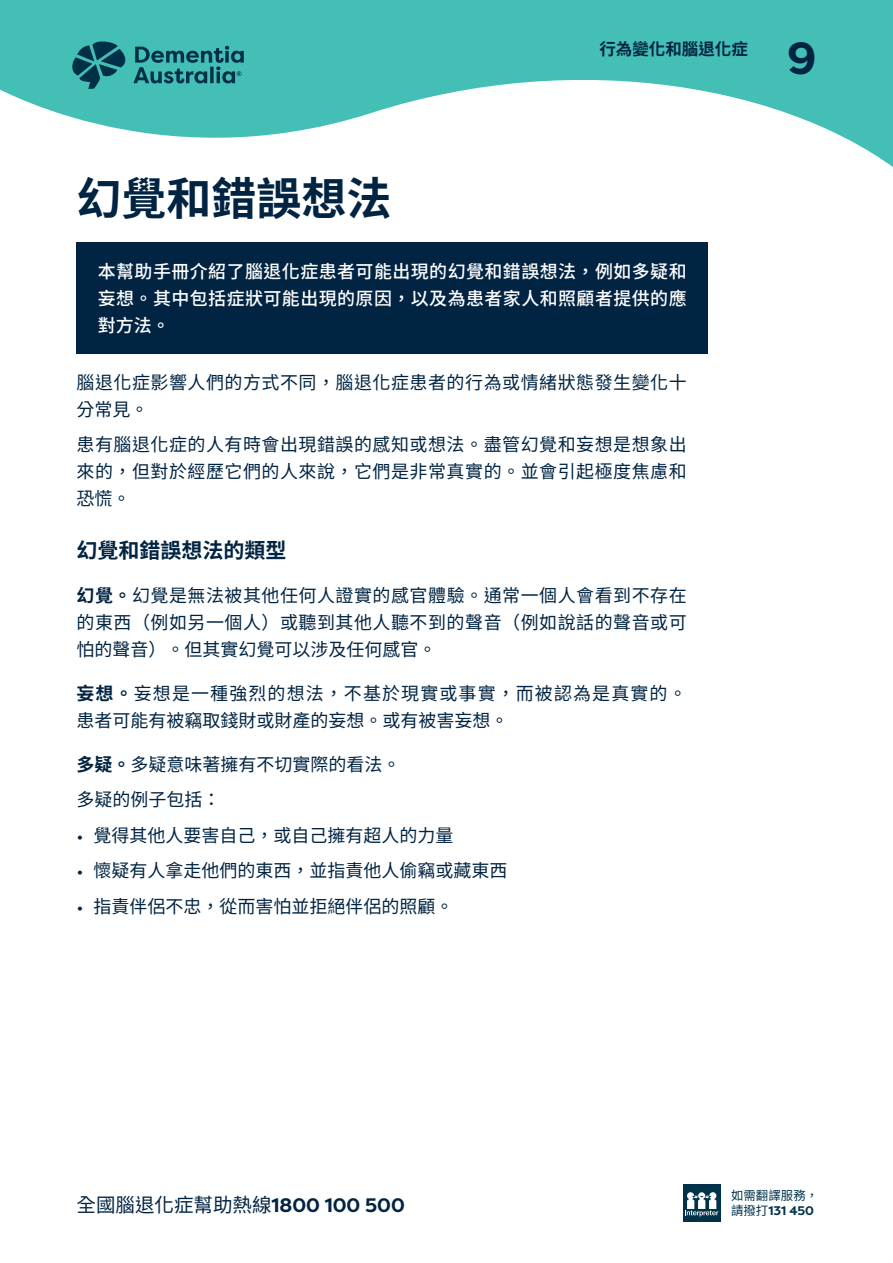
<style>
.page{position:relative;width:893px;height:1263px;background:#fff}
.page>*{position:absolute;margin:0;border:0;box-sizing:border-box;transform-origin:0 0}
.t1{font:700 45px "Noto Sans CJ Ktc";color:#002442}
.t2{font:700 45px "Filson Pro";color:#002442}
.t3{font:700 21px "Noto Sans CJ Ktc";color:#002442}
.t4{font:19.5px "Noto Sans CJ Ktc";color:#002442}
.t5{font:18px/27px "Noto Sans CJ Ktc";letter-spacing:.03em;color:#002442;text-align:justify}
.t6{font:18px/35.5px "Noto Sans CJ Ktc";color:#002442}
.t7{font:500 18px/27px "Noto Sans CJ Ktc";letter-spacing:.025em;color:#fff;text-align:justify}
.t8{font:18px/27px "Noto Sans CJ Ktc";letter-spacing:.06em;color:#002442}
.Running_Head{font:700 16.5px "Noto Sans CJ Ktc";color:#002442}
.t9{font:700 12.45px "Filson Pro";color:#00334a}
.t10{font:12.45px "Noto Sans CJ Ktc";color:#00334a}
.s1{font-weight:700}
.s2{font-family:"Filson Pro"}
.s3{font-family:"Filson Pro";font-weight:700}
.s4{font-family:"Noto Sans CJ Ktc";font-weight:400}
</style>
<div class="page">
<svg style="left:0;top:0;width:893px;height:167px;fill:#43bfb5"></svg>
<svg style="left:72px;top:41px;width:172px;height:48px;background:#2c8e90"></svg>
<div style="left:683px;top:1184px;width:37px;height:37px;background:#00334a"></div>
<svg style="left:685px;top:1192px;width:33px;height:24px"></svg>
<div style="left:77px;top:242px;width:631px;height:112px;background:#002442"></div>
<p class="t1" style="left:77px;top:173px;width:317px">幻覺和錯誤想法</p>
<h1 class="Running_Head" style="left:599px;top:39px;width:150px">行為變化和腦退化症</h1>
<h1 class="t2" style="left:787px;top:30px;width:31px">9</h1>
<p class="t7" style="left:98px;top:258px;width:590px">本幫助手冊介紹了腦退化症患者可能出現的幻覺和錯誤想法，例如多疑和妄想。其中包括症狀可能出現的原因，以及為患者家人和照顧者提供的應對方法。</p>
<p class="t5" style="left:77px;top:369px;width:612px">腦退化症影響人們的方式不同，腦退化症患者的行為或情緒狀態發生變化十分常見。</p>
<p class="t5" style="left:77px;top:432px;width:612px">患有腦退化症的人有時會出現錯誤的感知或想法。盡管幻覺和妄想是想象出來的，但對於經歷它們的人來說，它們是非常真實的。並會引起極度焦慮和恐慌。</p>
<p class="t3" style="left:77px;top:538px;width:212px">幻覺和錯誤想法的類型</p>
<p class="t5" style="left:77px;top:582px;width:612px"><span class="s1">幻覺。</span>幻覺是無法被其他任何人證實的感官體驗。通常一個人會看到不存在的東西（例如另一個人）或聽到其他人聽不到的聲音（例如說話的聲音或可怕的聲音）。但其實幻覺可以涉及任何感官。</p>
<p class="t8" style="left:77px;top:680px;width:612px"><span class="s1">妄想。</span>妄想是一種強烈的想法，不基於現實或事實，而被認為是真實的。患者可能有被竊取錢財或財產的妄想。或有被害妄想。</p>
<p class="t6" style="left:77px;top:747px;width:325px"><span class="s1">多疑。</span>多疑意味著擁有不切實際的看法。多疑的例子包括：</p>
<p class="t6" style="left:77px;top:818px;width:379px"><span class="s2">•</span> 覺得其他人要害自己，或自己擁有超人的力量</p>
<p class="t6" style="left:77px;top:853px;width:433px"><span class="s2">•</span> 懷疑有人拿走他們的東西，並指責他人偷竊或藏東西</p>
<p class="t6" style="left:77px;top:889px;width:379px"><span class="s2">•</span> 指責伴侶不忠，從而害怕並拒絕伴侶的照顧。</p>
<p class="t10" style="left:731px;top:1189px;width:89px">如需翻譯服務，</p>
<p class="t4" style="left:77px;top:1193px;width:330px">全國腦退化症幫助熱線<span class="s3">1800 100 500</span></p>
<p class="t9" style="left:731px;top:1203px;width:85px"><span class="s4">請撥打</span>131 450</p>
</div>
